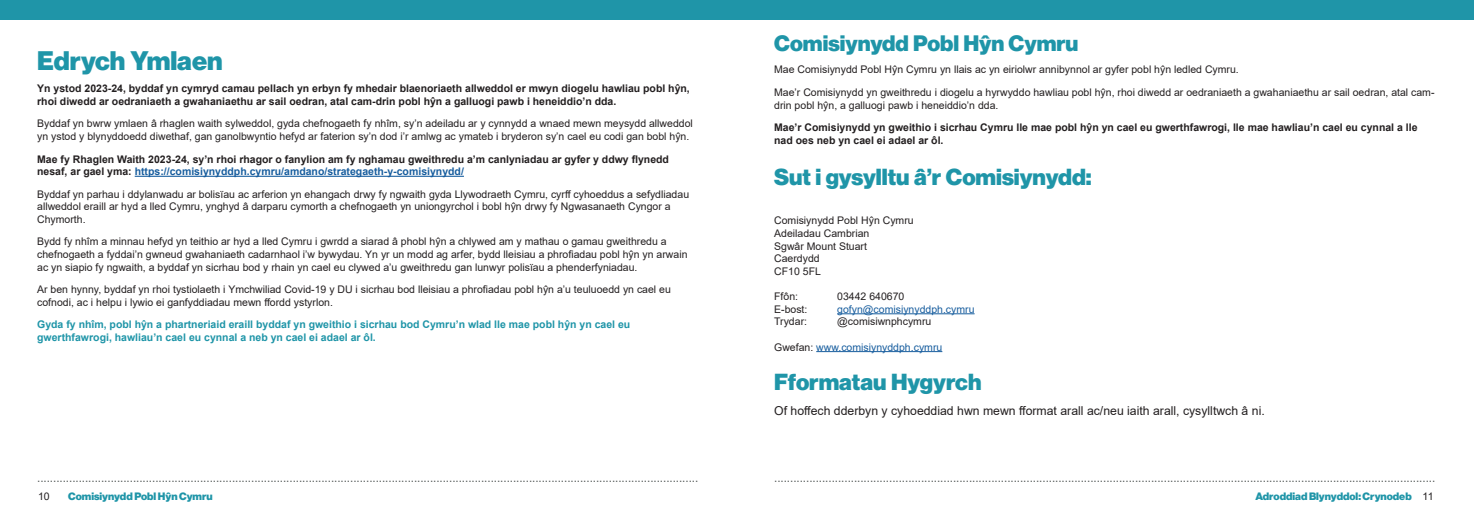
<style>
.page{position:relative;width:1474px;height:521px;background:#fff}
.page>*{position:absolute;margin:0;border:0;box-sizing:border-box;transform-origin:0 0}
.t1{font:26.25px "N Haas Grotesk DS Pro 95 Blk";color:#1f95a8}
.t2{font:22.75px "N Haas Grotesk DS Pro 95 Blk";color:#1f95a8}
.t3{font:21.88px "N Haas Grotesk DS Pro 95 Blk";color:#1f95a8}
.t4{font:14px "Arial Narrow";color:#575c5b}
.t5{font:12.25px "Arial";color:#231f20}
.Body{font:10.5px/12.6px "Arial";color:#231f20}
.Body-2{font:700 10.5px/12.6px "Arial";color:#231f20}
.Body-3{font:700 10.5px/12.6px "Arial";color:#1f95a8}
.Body_no_line_breaks{font:10.5px "Arial";color:#175d9e}
.t6{font:10.5px "N Haas Grotesk DS Pro 95 Blk";color:#1f95a8}
.Body_no_line_breaks-2{font:10.5px "Arial";color:#231f20}
.s1{color:#175d9e}
.s2{color:#231f20}
.s3{font-family:"Arial";color:#231f20}
</style>
<div class="page">
<hr style="left:135px;top:176px;width:329px;height:1px;background:#175d9e">
<div style="left:0;top:0;width:1473px;height:20px;background:#1f95a8"></div>
<hr style="left:837px;top:313px;width:137px;height:1px;background:#175d9e">
<hr style="left:816px;top:351px;width:126px;height:1px;background:#175d9e">
<p class="t1" style="left:37px;top:45px;width:187px">Edrych Ymlaen</p>
<p class="Body-2" style="left:37px;top:82px;width:654px">Yn ystod 2023-24, byddaf yn cymryd camau pellach yn erbyn fy mhedair blaenoriaeth allweddol er mwyn diogelu hawliau pobl hŷn, rhoi diwedd ar oedraniaeth a gwahaniaethu ar sail oedran, atal cam-drin pobl hŷn a galluogi pawb i heneiddio’n dda.</p>
<p class="Body" style="left:37px;top:117px;width:657px">Byddaf yn bwrw ymlaen â rhaglen waith sylweddol, gyda chefnogaeth fy nhîm, sy’n adeiladu ar y cynnydd a wnaed mewn meysydd allweddol yn ystod y blynyddoedd diwethaf, gan ganolbwyntio hefyd ar faterion sy’n dod i’r amlwg ac ymateb i bryderon sy’n cael eu codi gan bobl hŷn.</p>
<p class="Body-2" style="left:37px;top:153px;width:633px">Mae fy Rhaglen Waith 2023-24, sy’n rhoi rhagor o fanylion am fy nghamau gweithredu a’m canlyniadau ar gyfer y ddwy flynedd nesaf, ar gael yma: <span class="s1">https://comisiynyddph.cymru/amdano/strategaeth-y-comisiynydd/</span></p>
<p class="Body" style="left:37px;top:188px;width:653px">Byddaf yn parhau i ddylanwadu ar bolisïau ac arferion yn ehangach drwy fy ngwaith gyda Llywodraeth Cymru, cyrff cyhoeddus a sefydliadau allweddol eraill ar hyd a lled Cymru, ynghyd â darparu cymorth a chefnogaeth yn uniongyrchol i bobl hŷn drwy fy Ngwasanaeth Cyngor a<br>Chymorth.</p>
<p class="Body" style="left:37px;top:235px;width:652px">Bydd fy nhîm a minnau hefyd yn teithio ar hyd a lled Cymru i gwrdd a siarad â phobl hŷn a chlywed am y mathau o gamau gweithredu a chefnogaeth a fyddai’n gwneud gwahaniaeth cadarnhaol i’w bywydau. Yn yr un modd ag arfer, bydd lleisiau a phrofiadau pobl hŷn yn arwain ac yn siapio fy ngwaith, a byddaf yn sicrhau bod y rhain yn cael eu clywed a’u gweithredu gan lunwyr polisïau a phenderfyniadau.</p>
<p class="Body" style="left:37px;top:283px;width:635px">Ar ben hynny, byddaf yn rhoi tystiolaeth i Ymchwiliad Covid-19 y DU i sicrhau bod lleisiau a phrofiadau pobl hŷn a’u teuluoedd yn cael eu cofnodi, ac i helpu i lywio ei ganfyddiadau mewn ffordd ystyrlon.</p>
<p class="Body-3" style="left:37px;top:318px;width:594px">Gyda fy nhîm, pobl hŷn a phartneriaid eraill byddaf yn gweithio i sicrhau bod Cymru’n wlad lle mae pobl hŷn yn cael eu gwerthfawrogi, hawliau’n cael eu cynnal a neb yn cael ei adael ar ôl.</p>
<p class="t3" style="left:774px;top:30px;width:305px">Comisiynydd Pobl Hŷn Cymru</p>
<p class="Body" style="left:774px;top:63px;width:466px">Mae Comisiynydd Pobl Hŷn Cymru yn llais ac yn eiriolwr annibynnol ar gyfer pobl hŷn ledled Cymru.</p>
<p class="Body" style="left:774px;top:86px;width:662px">Mae’r Comisiynydd yn gweithredu i diogelu a hyrwyddo hawliau pobl hŷn, rhoi diwedd ar oedraniaeth a gwahaniaethu ar sail oedran, atal cam&shy;drin pobl hŷn, a galluogi pawb i heneiddio’n dda.</p>
<p class="Body-2" style="left:774px;top:121px;width:645px">Mae’r Comisiynydd yn gweithio i sicrhau Cymru lle mae pobl hŷn yn cael eu gwerthfawrogi, lle mae hawliau’n cael eu cynnal a lle nad oes neb yn cael ei adael ar ôl.</p>
<p class="t2" style="left:774px;top:164px;width:319px">Sut i gysylltu â’r Comisiynydd:</p>
<p class="Body" style="left:774px;top:214px;width:141px">Comisiynydd Pobl Hŷn Cymru</p>
<p class="Body" style="left:774px;top:227px;width:97px">Adeiladau Cambrian</p>
<p class="Body" style="left:774px;top:240px;width:94px">Sgwâr Mount Stuart</p>
<p class="Body" style="left:774px;top:252px;width:47px">Caerdydd</p>
<p class="Body" style="left:774px;top:265px;width:48px">CF10 5FL</p>
<p class="Body_no_line_breaks-2" style="left:774px;top:289px;width:25px">Ffôn:</p>
<p class="Body_no_line_breaks-2" style="left:837px;top:289px;width:69px">03442 640670</p>
<p class="Body_no_line_breaks-2" style="left:774px;top:302px;width:35px">E-bost:</p>
<p class="Body_no_line_breaks" style="left:837px;top:302px;width:139px">gofyn@comisiynyddph.cymru</p>
<p class="Body_no_line_breaks-2" style="left:774px;top:314px;width:34px">Trydar:</p>
<p class="Body_no_line_breaks-2" style="left:837px;top:314px;width:96px">@comisiwnphcymru</p>
<p class="Body_no_line_breaks" style="left:774px;top:339px;width:170px"><span class="s2">Gwefan:</span> www.comisiynyddph.cymru</p>
<p class="t2" style="left:774px;top:369px;width:209px">Fformatau Hygyrch</p>
<p class="t5" style="left:774px;top:402px;width:492px">Of hoffech dderbyn y cyhoeddiad hwn mewn fformat arall ac/neu iaith arall, cysylltwch â ni.</p>
<p class="t4" style="left:37px;top:466px;width:662px">...............................................................................................................................................................................................................</p>
<p class="t4" style="left:774px;top:466px;width:662px">...............................................................................................................................................................................................................</p>
<p class="Body" style="left:38px;top:490px;width:13px">10</p>
<p class="t6" style="left:68px;top:490px;width:146px">Comisiynydd Pobl Hŷn Cymru</p>
<p class="t6" style="left:1255px;top:490px;width:180px">Adroddiad Blynyddol: Crynodeb <span class="s3">11</span></p>
</div>
